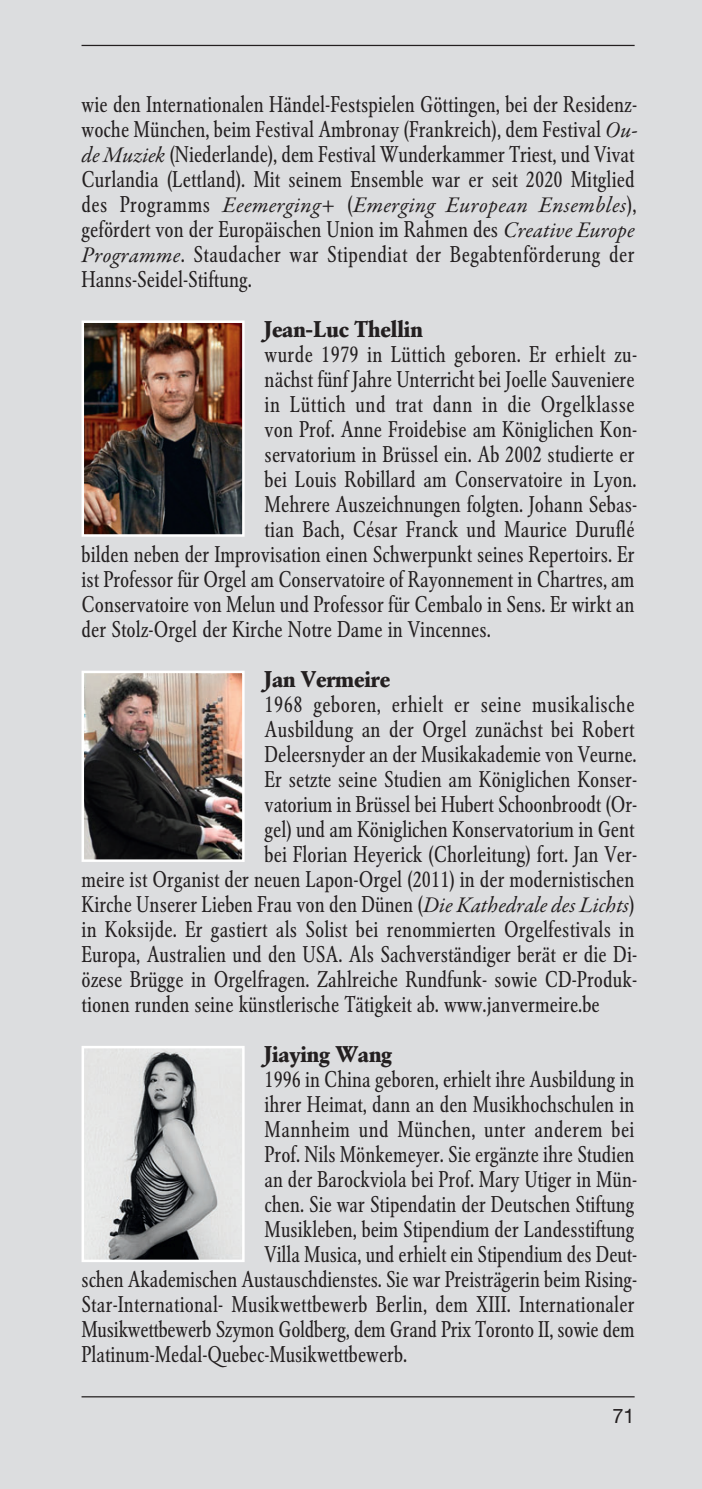
<style>
.page{position:relative;width:702px;height:1489px;background:#fff}
.page>*{position:absolute;margin:0;border:0;box-sizing:border-box;transform-origin:0 0}
.t1{font:condensed 22.5px/25px "Garamond BE";color:#231f20}
.t2{font:italic 22.5px "Garamond Premr Pro";letter-spacing:.02em;color:#231f20}
.t3{font:700 22.5px "Garamond BE";color:#231f20}
.t4{font:20px "Helvetica Neue";color:#231f20}
.s1{font-family:"Garamond Premr Pro";font-style:italic;font-stretch:normal}
.s2{font-family:"Garamond BE";font-style:normal;font-stretch:condensed}
</style>
<div class="page">
<div style="left:0;top:0;width:702px;height:1488px;background:#dcdddf"></div>
<hr style="left:81px;top:1395px;width:553px;height:2px;background:#231f20">
<hr style="left:81px;top:45px;width:553px;height:1px;background:#231f20">
<img style="left:84px;top:1048px;width:157px;height:210px">
<div style="left:81px;top:1045px;width:163px;height:216px;border:2px solid #fff"></div>
<img style="left:84px;top:323px;width:157px;height:210px">
<div style="left:81px;top:320px;width:163px;height:216px;border:2px solid #fff"></div>
<img style="left:84px;top:673px;width:157px;height:185px">
<div style="left:81px;top:670px;width:163px;height:191px;border:2px solid #fff"></div>
<p class="t1" style="left:82px;top:93px;width:558px">wie den Internationalen Händel-Festspielen Göttingen, bei der Residenz&shy;woche München, beim Festival Ambronay (Frankreich), dem Festival <span class="s1">Ou&shy;de Muziek</span> (Niederlande), dem Festival Wunderkammer Triest, und Vivat Curlandia (Lettland). Mit seinem Ensemble war er seit 2020 Mitglied</p>
<p class="t2" style="left:82px;top:195px;width:556px"><span class="s2">des Programms</span> Eeemerging+ <span class="s2">(</span>Emerging European Ensembles<span class="s2">),</span></p>
<p class="t1" style="left:82px;top:218px;width:554px;text-align:justify">gefördert von der Europäischen Union im Rahmen des <span class="s1">Creative Europe Programme</span>. Staudacher war Stipendiat der Begabtenförderung der Hanns-Seidel-Stiftung.</p>
<p class="t3" style="left:264px;top:319px;width:160px">Jean-Luc Thellin</p>
<p class="t1" style="left:264px;top:343px;width:374px">wurde 1979 in Lüttich geboren. Er erhielt zu-</p>
<p class="t1" style="left:264px;top:368px;width:371px">nächst fünf Jahre Unterricht bei Joelle Sauveniere</p>
<p class="t1" style="left:264px;top:393px;width:371px">in Lüttich und trat dann in die Orgelklasse</p>
<p class="t1" style="left:264px;top:418px;width:374px">von Prof. Anne Froidebise am Königlichen Kon-</p>
<p class="t1" style="left:264px;top:443px;width:371px">servatorium in Brüssel ein. Ab 2002 studierte er</p>
<p class="t1" style="left:264px;top:468px;width:373px">bei Louis Robillard am Conservatoire in Lyon.</p>
<p class="t1" style="left:264px;top:493px;width:374px">Mehrere Auszeichnungen folgten. Johann Sebas-</p>
<p class="t1" style="left:264px;top:518px;width:371px">tian Bach, César Franck und Maurice Duruflé</p>
<p class="t1" style="left:82px;top:543px;width:554px">bilden neben der Improvisation einen Schwerpunkt seines Repertoirs. Er</p>
<p class="t1" style="left:82px;top:568px;width:554px">ist Professor für Orgel am Conservatoire of Rayonnement in Chartres, am</p>
<p class="t1" style="left:82px;top:593px;width:554px">Conservatoire von Melun und Professor für Cembalo in Sens. Er wirkt an</p>
<p class="t1" style="left:82px;top:618px;width:411px">der Stolz-Orgel der Kirche Notre Dame in Vincennes.</p>
<p class="t3" style="left:264px;top:669px;width:127px">Jan Vermeire</p>
<p class="t1" style="left:264px;top:693px;width:371px">1968 geboren, erhielt er seine musikalische</p>
<p class="t1" style="left:264px;top:718px;width:371px">Ausbildung an der Orgel zunächst bei Robert</p>
<p class="t1" style="left:264px;top:743px;width:373px">Deleersnyder an der Musikakademie von Veurne.</p>
<p class="t1" style="left:264px;top:768px;width:374px">Er setzte seine Studien am Königlichen Konser-</p>
<p class="t1" style="left:264px;top:793px;width:374px">vatorium in Brüssel bei Hubert Schoonbroodt (Or-</p>
<p class="t1" style="left:264px;top:818px;width:371px">gel) und am Königlichen Konservatorium in Gent</p>
<p class="t1" style="left:264px;top:843px;width:374px">bei Florian Heyerick (Chorleitung) fort. Jan Ver-</p>
<p class="t1" style="left:82px;top:868px;width:554px">meire ist Organist der neuen Lapon-Orgel (2011) in der modernistischen</p>
<p class="t1" style="left:82px;top:893px;width:554px">Kirche Unserer Lieben Frau von den Dünen (<span class="s1">Die Kathedrale des Lichts</span>)</p>
<p class="t1" style="left:82px;top:918px;width:554px">in Koksijde. Er gastiert als Solist bei renommierten Orgelfestivals in</p>
<p class="t1" style="left:82px;top:943px;width:557px">Europa, Australien und den USA. Als Sachverständiger berät er die Di-</p>
<p class="t1" style="left:82px;top:968px;width:557px">özese Brügge in Orgelfragen. Zahlreiche Rundfunk- sowie CD-Produk-</p>
<p class="t1" style="left:82px;top:993px;width:520px">tionen runden seine künstlerische Tätigkeit ab. www.janvermeire.be</p>
<p class="t3" style="left:264px;top:1044px;width:129px">Jiaying Wang</p>
<p class="t1" style="left:264px;top:1068px;width:371px">1996 in China geboren, erhielt ihre Ausbildung in</p>
<p class="t1" style="left:264px;top:1093px;width:371px">ihrer Heimat, dann an den Musikhochschulen in</p>
<p class="t1" style="left:264px;top:1118px;width:371px">Mannheim und München, unter anderem bei</p>
<p class="t1" style="left:264px;top:1143px;width:371px">Prof. Nils Mönkemeyer. Sie ergänzte ihre Studien</p>
<p class="t1" style="left:264px;top:1168px;width:374px">an der Barockviola bei Prof. Mary Utiger in Mün-</p>
<p class="t1" style="left:264px;top:1193px;width:371px">chen. Sie war Stipendatin der Deutschen Stiftung</p>
<p class="t1" style="left:264px;top:1218px;width:371px">Musikleben, beim Stipendium der Landesstiftung</p>
<p class="t1" style="left:264px;top:1243px;width:374px">Villa Musica, und erhielt ein Stipendium des Deut-</p>
<p class="t1" style="left:81px;top:1268px;width:557px">schen Akademischen Austauschdienstes. Sie war Preisträgerin beim Rising-</p>
<p class="t1" style="left:81px;top:1293px;width:554px">Star-International- Musikwettbewerb Berlin, dem XIII. Internationaler</p>
<p class="t1" style="left:81px;top:1318px;width:554px">Musikwettbewerb Szymon Goldberg, dem Grand Prix Toronto II, sowie dem</p>
<p class="t1" style="left:81px;top:1343px;width:327px">Platinum-Medal-Quebec-Musikwettbewerb.</p>
<p class="t4" style="left:612px;top:1404px;width:24px">71</p>
</div>
